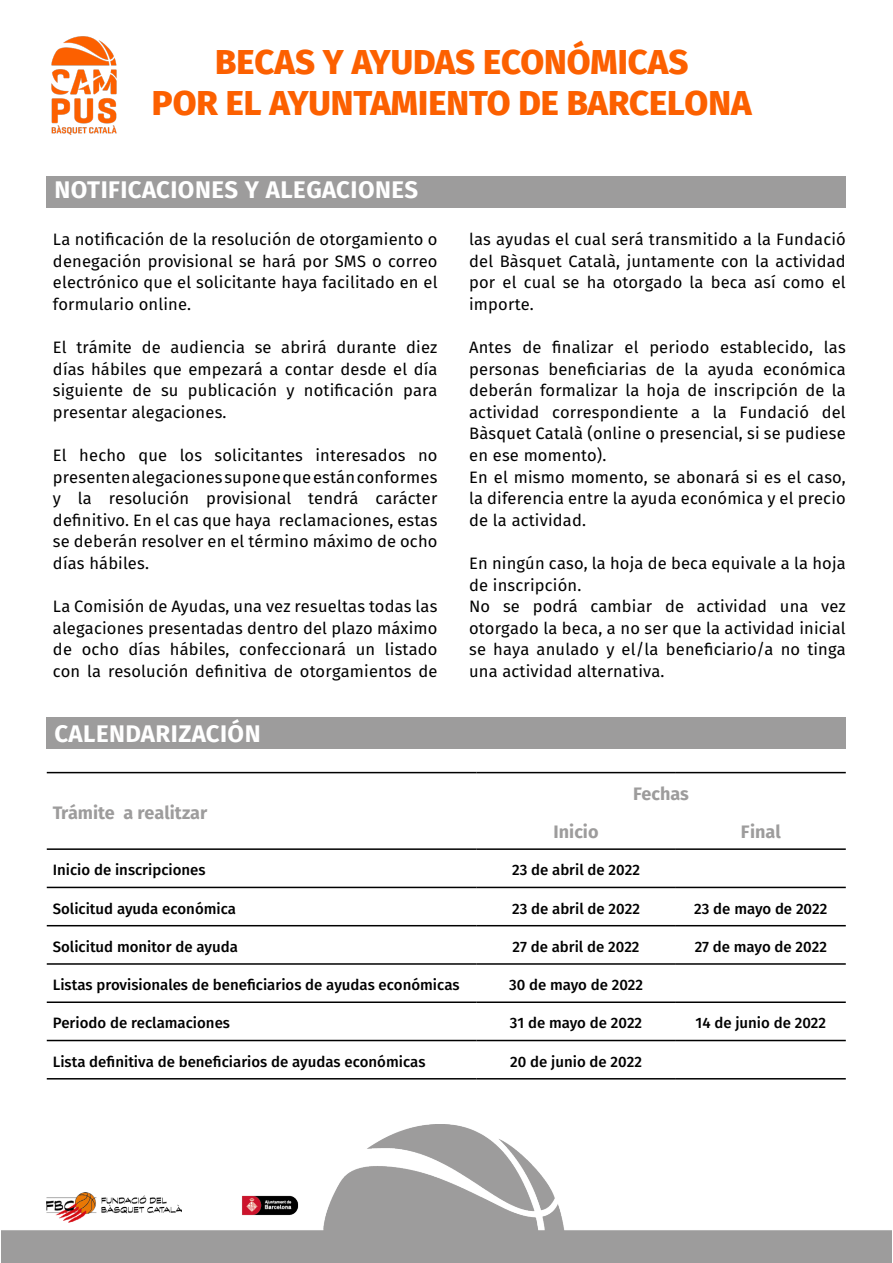
<style>
.page{position:relative;width:893px;height:1263px;background:#fff}
.page>*{position:absolute;margin:0;border:0;box-sizing:border-box;transform-origin:0 0}
.t1{font:800 34.5px/41.4px "Fira Sans";color:#fc6000;text-align:center}
.t2{font:700 24px "Fira Sans";letter-spacing:.02em;color:#fff}
.t3{font:700 18px "Fira Sans";color:#9d9c9c}
.t4{font:16.5px/21.6px "Fira Sans";letter-spacing:.01em;color:#000;text-align:justify}
.t5{font:500 15px "Fira Sans";color:#000}
</style>
<div class="page">
<img style="left:51px;top:36px;width:66px;height:99px">
<img style="left:1px;top:1124px;width:891px;height:139px">
<img style="left:47px;top:1193px;width:135px;height:29px">
<div style="left:47px;top:176px;width:799px;height:32px;background:#9d9c9c"></div>
<div style="left:47px;top:716px;width:799px;height:32px;background:#9d9c9c"></div>
<hr style="left:47px;top:848px;width:429px;height:2px;background:#000">
<hr style="left:476px;top:848px;width:200px;height:2px;background:#000">
<hr style="left:676px;top:848px;width:170px;height:2px;background:#000">
<hr style="left:47px;top:887px;width:429px;height:1px;background:#000">
<hr style="left:476px;top:887px;width:200px;height:1px;background:#000">
<hr style="left:676px;top:887px;width:170px;height:1px;background:#000">
<hr style="left:47px;top:925px;width:429px;height:1px;background:#000">
<hr style="left:476px;top:925px;width:200px;height:1px;background:#000">
<hr style="left:676px;top:925px;width:170px;height:1px;background:#000">
<hr style="left:47px;top:963px;width:429px;height:2px;background:#000">
<hr style="left:476px;top:963px;width:200px;height:2px;background:#000">
<hr style="left:676px;top:963px;width:170px;height:2px;background:#000">
<hr style="left:47px;top:1001px;width:429px;height:2px;background:#000">
<hr style="left:476px;top:1001px;width:200px;height:2px;background:#000">
<hr style="left:676px;top:1001px;width:170px;height:2px;background:#000">
<hr style="left:47px;top:1040px;width:429px;height:1px;background:#000">
<hr style="left:476px;top:1040px;width:200px;height:1px;background:#000">
<hr style="left:676px;top:1040px;width:170px;height:1px;background:#000">
<hr style="left:47px;top:1078px;width:429px;height:1px;background:#000">
<hr style="left:476px;top:1078px;width:200px;height:1px;background:#000">
<hr style="left:676px;top:1078px;width:170px;height:1px;background:#000">
<hr style="left:47px;top:772px;width:429px;height:1px;background:#000">
<hr style="left:476px;top:772px;width:200px;height:1px;background:#000">
<hr style="left:676px;top:772px;width:170px;height:1px;background:#000">
<h1 class="t1" style="left:152px;top:38px;width:601px">BECAS Y AYUDAS ECONÓMICAS<br>POR EL AYUNTAMIENTO DE BARCELONA</h1>
<h2 class="t2" style="left:54px;top:170px;width:365px">NOTIFICACIONES Y ALEGACIONES</h2>
<p class="t4" style="left:53px;top:228px;width:386px">La notificación de la resolución de otorgamiento o denegación provisional se hará por SMS o correo electrónico que el solicitante haya facilitado en el formulario online.</p>
<p class="t4" style="left:53px;top:336px;width:386px">El trámite de audiencia se abrirá durante diez días hábiles que empezará a contar desde el día siguiente de su publicación y notificación para presentar alegaciones.</p>
<p class="t4" style="left:53px;top:444px;width:386px">El hecho que los solicitantes interesados no presenten alegaciones supone que están conformes y la resolución provisional tendrá carácter definitivo. En el cas que haya reclamaciones, estas se deberán resolver en el término máximo de ocho días hábiles.</p>
<p class="t4" style="left:53px;top:595px;width:386px">La Comisión de Ayudas, una vez resueltas todas las alegaciones presentadas dentro del plazo máximo de ocho días hábiles, confeccionará un listado con la resolución definitiva de otorgamientos de</p>
<h2 class="t2" style="left:54px;top:714px;width:208px">CALENDARIZACIÓN</h2>
<p class="t3" style="left:53px;top:798px;width:156px">Trámite a realitzar</p>
<p class="t4" style="left:469px;top:228px;width:378px">las ayudas el cual será transmitido a la Fundació del Bàsquet Català, juntamente con la actividad por el cual se ha otorgado la beca así como el importe.</p>
<p class="t4" style="left:469px;top:336px;width:378px;text-align:left">Antes de finalizar el periodo establecido, las personas beneficiarias de la ayuda económica deberán formalizar la hoja de inscripción de la actividad correspondiente a la Fundació del Bàsquet Català (online o presencial, si se pudiese en ese momento).<br>En el mismo momento, se abonará si es el caso, la diferencia entre la ayuda económica y el precio de la actividad.</p>
<p class="t4" style="left:469px;top:552px;width:378px;text-align:left">En ningún caso, la hoja de beca equivale a la hoja de inscripción.<br>No se podrá cambiar de actividad una vez otorgado la beca, a no ser que la actividad inicial se haya anulado y el/la beneficiario/a no tinga una actividad alternativa.</p>
<p class="t3" style="left:633px;top:779px;width:57px">Fechas</p>
<p class="t3" style="left:554px;top:817px;width:46px">Inicio</p>
<p class="t3" style="left:741px;top:817px;width:41px">Final</p>
<p class="t5" style="left:53px;top:858px;width:154px">Inicio de inscripciones</p>
<p class="t5" style="left:512px;top:858px;width:129px">23 de abril de 2022</p>
<p class="t5" style="left:53px;top:896px;width:185px">Solicitud ayuda económica</p>
<p class="t5" style="left:512px;top:896px;width:129px">23 de abril de 2022</p>
<p class="t5" style="left:694px;top:896px;width:135px">23 de mayo de 2022</p>
<p class="t5" style="left:53px;top:934px;width:187px">Solicitud monitor de ayuda</p>
<p class="t5" style="left:513px;top:934px;width:128px">27 de abril de 2022</p>
<p class="t5" style="left:695px;top:934px;width:134px">27 de mayo de 2022</p>
<p class="t5" style="left:53px;top:973px;width:408px">Listas provisionales de beneficiarios de ayudas económicas</p>
<p class="t5" style="left:509px;top:973px;width:136px">30 de mayo de 2022</p>
<p class="t5" style="left:53px;top:1011px;width:179px">Periodo de reclamaciones</p>
<p class="t5" style="left:510px;top:1011px;width:134px">31 de mayo de 2022</p>
<p class="t5" style="left:696px;top:1011px;width:132px">14 de junio de 2022</p>
<p class="t5" style="left:53px;top:1049px;width:374px">Lista definitiva de beneficiarios de ayudas económicas</p>
<p class="t5" style="left:510px;top:1049px;width:133px">20 de junio de 2022</p>
</div>
